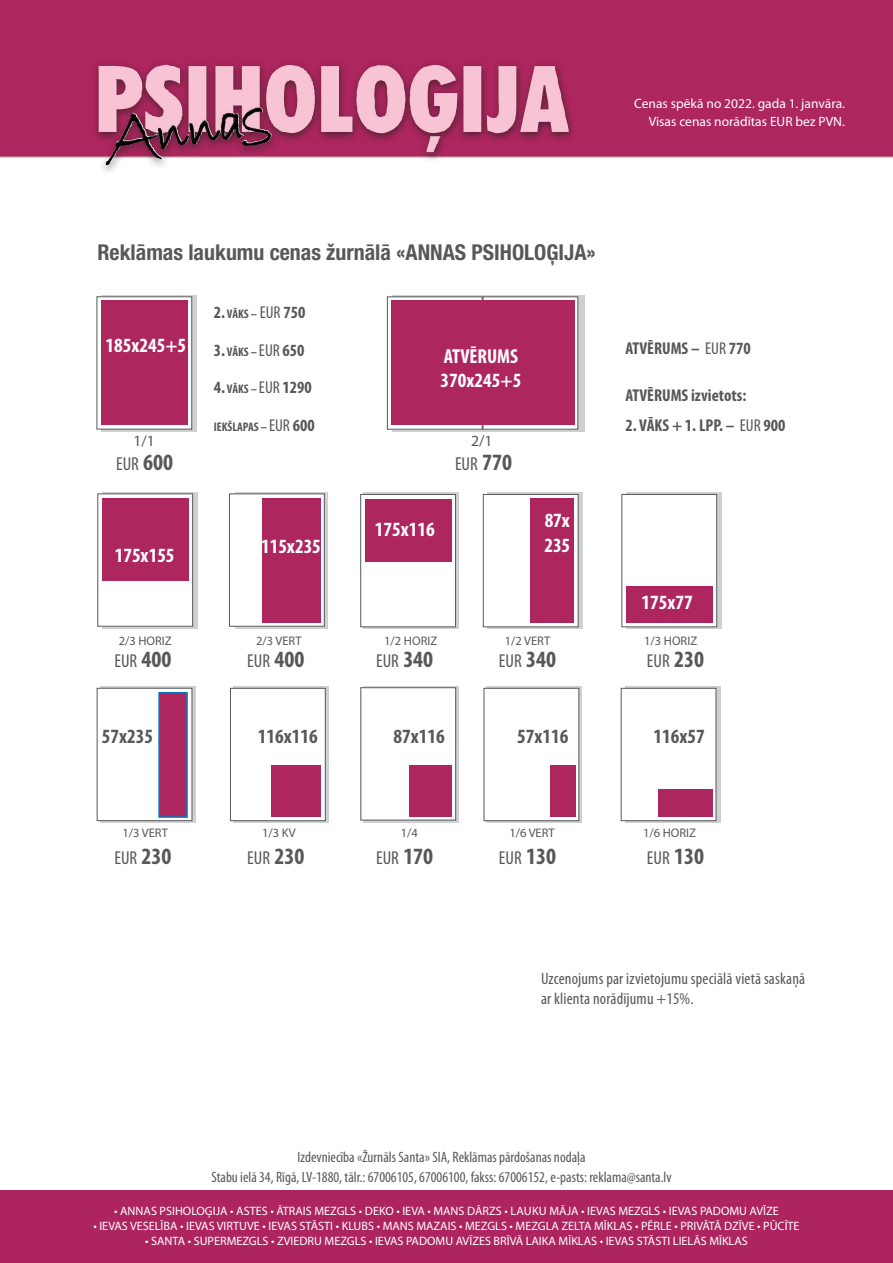
<style>
.page{position:relative;width:893px;height:1263px;background:#fff}
.page>*{position:absolute;margin:0;border:0;box-sizing:border-box;transform-origin:0 0}
.t1{font:700 condensed 21.9px "Helvetica Neue LT Pro";color:#57585a}
.t2{font:700 condensed 20.25px/24.3px "Myriad Pro";color:#fff}
.t3{font:700 condensed 20.25px "Myriad Pro";color:#57585a}
.t4{font:condensed 18.75px "Myriad Pro";color:#57585a}
.t5{font:700 condensed 17.1px "Myriad Pro";color:#57585a}
.t6{font:condensed 16.5px/19.8px "Myriad Pro";letter-spacing:.01em;color:#57585a}
.t7{font:15.6px "Myriad Pro";color:#57585a}
.t8{font:condensed 15px/19.5px "Myriad Pro";color:#57585a;text-align:center}
.t9{font:13.5px/18px "Myriad Pro";color:#fff;text-align:right}
.t10{font:12.9px/15px "Myriad Pro";letter-spacing:.01em;color:#fff;text-align:center}
.t11{font:12.45px "Myriad Pro";color:#57585a}
.t12{font:700 condensed 12.45px "Myriad Pro";color:#57585a}
.t13{font:12.15px "Myriad Pro";color:#fff}
.s1{font-weight:700;font-size:23.4px}
.s2{font-size:12.45px}
.s3{font-weight:400}
.s4{font-weight:400;font-size:17.1px}
.s5{font-size:17.1px}
</style>
<div class="page">
<div style="left:0;top:0;width:893px;height:158px;background:#ad265e"></div>
<div style="left:91px;top:60px;width:486px;height:116px;background:#231f20;opacity:.65"></div>
<img style="left:106px;top:66px;width:84px;height:99px">
<div style="left:102px;top:493px;width:96px;height:136px;background:linear-gradient(to right,#cfd0d2,#cfd0d2)"></div>
<div style="left:98px;top:494px;width:95px;height:132px;background:#fff"></div>
<div style="left:97px;top:493px;width:96px;height:134px;border:1px solid #57585a"></div>
<div style="left:102px;top:498px;width:87px;height:83px;background:#ad265e"></div>
<div style="left:235px;top:493px;width:93px;height:136px;background:#cfd0d2"></div>
<div style="left:229px;top:494px;width:95px;height:132px;background:#fff"></div>
<div style="left:229px;top:493px;width:96px;height:134px;border:1px solid #57585a"></div>
<div style="left:262px;top:498px;width:58px;height:124px;background:#ad265e"></div>
<svg style="left:363px;top:493px;width:96px;height:136px"></svg>
<div style="left:361px;top:494px;width:95px;height:133px;background:#fff"></div>
<div style="left:360px;top:494px;width:96px;height:133px;border:1px solid #57585a"></div>
<div style="left:365px;top:499px;width:87px;height:62px;background:#ad265e"></div>
<svg style="left:487px;top:493px;width:95px;height:136px"></svg>
<div style="left:483px;top:494px;width:95px;height:133px;background:#fff"></div>
<div style="left:483px;top:494px;width:95px;height:133px;border:1px solid #57585a"></div>
<div style="left:530px;top:498px;width:43px;height:124px;background:#ad265e"></div>
<svg style="left:626px;top:493px;width:96px;height:136px"></svg>
<div style="left:622px;top:494px;width:95px;height:133px;background:#fff"></div>
<div style="left:621px;top:494px;width:96px;height:133px;border:1px solid #57585a"></div>
<div style="left:626px;top:586px;width:87px;height:36px;background:#ad265e"></div>
<div style="left:100px;top:686px;width:95px;height:137px;background:linear-gradient(to bottom,#969799,#969799)"></div>
<div style="left:97px;top:688px;width:95px;height:133px;background:#fff"></div>
<div style="left:97px;top:688px;width:95px;height:133px;border:1px solid #57585a"></div>
<div style="left:159px;top:693px;width:28px;height:124px;background:#ad265e"></div>
<div style="left:158px;top:692px;width:30px;height:126px;border:2px solid #0077c0"></div>
<div style="left:233px;top:686px;width:96px;height:136px;background:linear-gradient(to bottom,#cfd0d2,#cfd0d2)"></div>
<div style="left:230px;top:688px;width:95px;height:133px;background:#fff"></div>
<div style="left:230px;top:688px;width:96px;height:133px;border:1px solid #57585a"></div>
<div style="left:271px;top:765px;width:50px;height:52px;background:#ad265e"></div>
<div style="left:101px;top:296px;width:95px;height:136px;background:linear-gradient(to right,#cfd0d2,#cfd0d2)"></div>
<div style="left:97px;top:297px;width:95px;height:132px;background:#fff"></div>
<div style="left:97px;top:296px;width:95px;height:133px;border:1px solid #57585a"></div>
<div style="left:101px;top:301px;width:87px;height:124px;background:#ad265e"></div>
<div style="left:393px;top:296px;width:192px;height:136px;background:#cfd0d2"></div>
<div style="left:387px;top:297px;width:95px;height:132px;background:#fff"></div>
<div style="left:387px;top:296px;width:96px;height:134px;border:1px solid #57585a"></div>
<div style="left:483px;top:297px;width:95px;height:132px;background:#fff"></div>
<div style="left:483px;top:296px;width:95px;height:134px;border:1px solid #57585a"></div>
<div style="left:391px;top:301px;width:184px;height:124px;background:#ad265e"></div>
<svg style="left:363px;top:686px;width:96px;height:136px"></svg>
<div style="left:361px;top:688px;width:95px;height:132px;background:#fff"></div>
<div style="left:360px;top:687px;width:96px;height:133px;border:1px solid #57585a"></div>
<div style="left:409px;top:765px;width:43px;height:52px;background:#ad265e"></div>
<div style="left:486px;top:686px;width:96px;height:136px;background:linear-gradient(to bottom,#cfd0d2,#cfd0d2)"></div>
<div style="left:484px;top:688px;width:95px;height:133px;background:#fff"></div>
<div style="left:484px;top:688px;width:95px;height:133px;border:1px solid #57585a"></div>
<div style="left:551px;top:765px;width:25px;height:52px;background:#ad265e"></div>
<div style="left:625px;top:686px;width:96px;height:136px;background:linear-gradient(to bottom,#cfd0d2,#cfd0d2)"></div>
<div style="left:621px;top:688px;width:95px;height:133px;background:#fff"></div>
<div style="left:621px;top:688px;width:95px;height:133px;border:1px solid #57585a"></div>
<div style="left:658px;top:789px;width:55px;height:28px;background:#ad265e"></div>
<div style="left:0;top:1191px;width:893px;height:72px;background:#ad245f"></div>
<p class="t9" style="left:634px;top:94px;width:212px">Cenas spēkā no 2022. gada 1. janvāra.<br>Visas cenas norādītas EUR bez PVN.</p>
<p class="t1" style="left:97px;top:239px;width:500px">Reklāmas laukumu cenas žurnālā «ANNAS PSIHOLOĢIJA»</p>
<p class="t2" style="left:105px;top:332px;width:82px">185x245+5</p>
<p class="t7" style="left:133px;top:431px;width:23px">1/1</p>
<p class="t4" style="left:116px;top:452px;width:59px">EUR <span class="s1">600</span></p>
<p class="t2" style="left:115px;top:543px;width:61px">175x155</p>
<p class="t5" style="left:214px;top:302px;width:93px">2. <span class="s2">VĀKS –</span> <span class="s3">EUR</span> 750</p>
<p class="t5" style="left:214px;top:339px;width:92px">3. <span class="s2">VĀKS –</span> <span class="s3">EUR</span> 650</p>
<p class="t5" style="left:214px;top:377px;width:100px">4. <span class="s2">VĀKS –</span> <span class="s3">EUR</span> 1290</p>
<p class="t12" style="left:214px;top:419px;width:102px">IEKŠLAPAS – <span class="s4">EUR</span> <span class="s5">600</span></p>
<p class="t2" style="left:261px;top:533px;width:61px">115x235</p>
<p class="t2" style="left:444px;top:344px;width:76px">ATVĒRUMS</p>
<p class="t2" style="left:441px;top:368px;width:82px">370x245+5</p>
<p class="t7" style="left:471px;top:431px;width:23px">2/1</p>
<p class="t4" style="left:455px;top:452px;width:59px">EUR <span class="s1">770</span></p>
<p class="t2" style="left:375px;top:517px;width:61px">175x116</p>
<p class="t2" style="left:544px;top:508px;width:27px">87x<br>235</p>
<p class="t5" style="left:625px;top:338px;width:127px">ATVĒRUMS – <span class="s3">EUR</span> 770</p>
<p class="t5" style="left:625px;top:385px;width:123px">ATVĒRUMS izvietots:</p>
<p class="t5" style="left:625px;top:414px;width:162px">2. VĀKS + 1. LPP. – <span class="s3">EUR</span> 900</p>
<p class="t2" style="left:641px;top:589px;width:53px">175x77</p>
<p class="t11" style="left:119px;top:633px;width:55px">2/3 HORIZ</p>
<p class="t11" style="left:256px;top:633px;width:47px">2/3 VERT</p>
<p class="t11" style="left:384px;top:633px;width:55px">1/2 HORIZ</p>
<p class="t11" style="left:505px;top:633px;width:47px">1/2 VERT</p>
<p class="t11" style="left:644px;top:633px;width:55px">1/3 HORIZ</p>
<p class="t4" style="left:114px;top:650px;width:59px">EUR <span class="s1">400</span></p>
<p class="t4" style="left:247px;top:650px;width:59px">EUR <span class="s1">400</span></p>
<p class="t4" style="left:376px;top:650px;width:59px">EUR <span class="s1">340</span></p>
<p class="t4" style="left:499px;top:650px;width:59px">EUR <span class="s1">340</span></p>
<p class="t4" style="left:647px;top:650px;width:59px">EUR <span class="s1">230</span></p>
<p class="t3" style="left:102px;top:724px;width:53px">57x235</p>
<p class="t3" style="left:258px;top:724px;width:61px">116x116</p>
<p class="t3" style="left:394px;top:724px;width:53px">87x116</p>
<p class="t3" style="left:517px;top:724px;width:53px">57x116</p>
<p class="t3" style="left:653px;top:724px;width:53px">116x57</p>
<p class="t11" style="left:123px;top:825px;width:47px">1/3 VERT</p>
<p class="t11" style="left:262px;top:825px;width:35px">1/3 KV</p>
<p class="t11" style="left:401px;top:825px;width:19px">1/4</p>
<p class="t11" style="left:509px;top:825px;width:47px">1/6 VERT</p>
<p class="t11" style="left:643px;top:825px;width:55px">1/6 HORIZ</p>
<p class="t4" style="left:114px;top:846px;width:59px">EUR <span class="s1">230</span></p>
<p class="t4" style="left:247px;top:846px;width:59px">EUR <span class="s1">230</span></p>
<p class="t4" style="left:376px;top:846px;width:59px">EUR <span class="s1">170</span></p>
<p class="t4" style="left:499px;top:846px;width:59px">EUR <span class="s1">130</span></p>
<p class="t4" style="left:647px;top:846px;width:59px">EUR <span class="s1">130</span></p>
<p class="t6" style="left:541px;top:968px;width:266px">Uzcenojums par izvietojumu speciālā vietā saskaņā ar klienta norādījumu +15%.</p>
<p class="t8" style="left:211px;top:1147px;width:462px">Izdevniecība «Žurnāls Santa» SIA, Reklāmas pārdošanas nodaļa<br>Stabu ielā 34, Rīgā, LV-1880, tālr.: 67006105, 67006100, fakss: 67006152, e-pasts: reklama@santa.lv</p>
<p class="t10" style="left:93px;top:1202px;width:709px">• ANNAS PSIHOLOĢIJA • ASTES •ĀTRAIS MEZGLS • DEKO • EJ • IEVA • IEVAS DĀRZS • IEVAS MĀJA • IEVAS MEZGLS • IEVAS PADOMU<br>AVĪZE • IEVAS VESELĪBA • IEVAS VIRTUVE • IEVAS STĀSTI • KLUBS • MANS MAZAIS • MEZGLS • MEZGLA ZELTA MĪKLAS • PĒRLE • PRIVĀTĀ<br>DZĪVE • PŪCĪTE • SANTA • SUPERMEZGLS • ZVIEDRU MEZGLS</p>
<p class="t13" style="left:114px;top:1203px;width:666px">• ANNAS PSIHOLOĢIJA • ASTES • ĀTRAIS MEZGLS • DEKO • IEVA • MANS DĀRZS • LAUKU MĀJA • IEVAS MEZGLS • IEVAS PADOMU AVĪZE</p>
<p class="t13" style="left:93px;top:1218px;width:708px">• IEVAS VESELĪBA • IEVAS VIRTUVE • IEVAS STĀSTI • KLUBS • MANS MAZAIS • MEZGLS • MEZGLA ZELTA MĪKLAS • PĒRLE • PRIVĀTĀ DZĪVE • PŪCĪTE</p>
<p class="t13" style="left:145px;top:1233px;width:604px">• SANTA • SUPERMEZGLS • ZVIEDRU MEZGLS • IEVAS PADOMU AVĪZES BRĪVĀ LAIKA MĪKLAS • IEVAS STĀSTI LIELĀS MĪKLAS</p>
</div>
